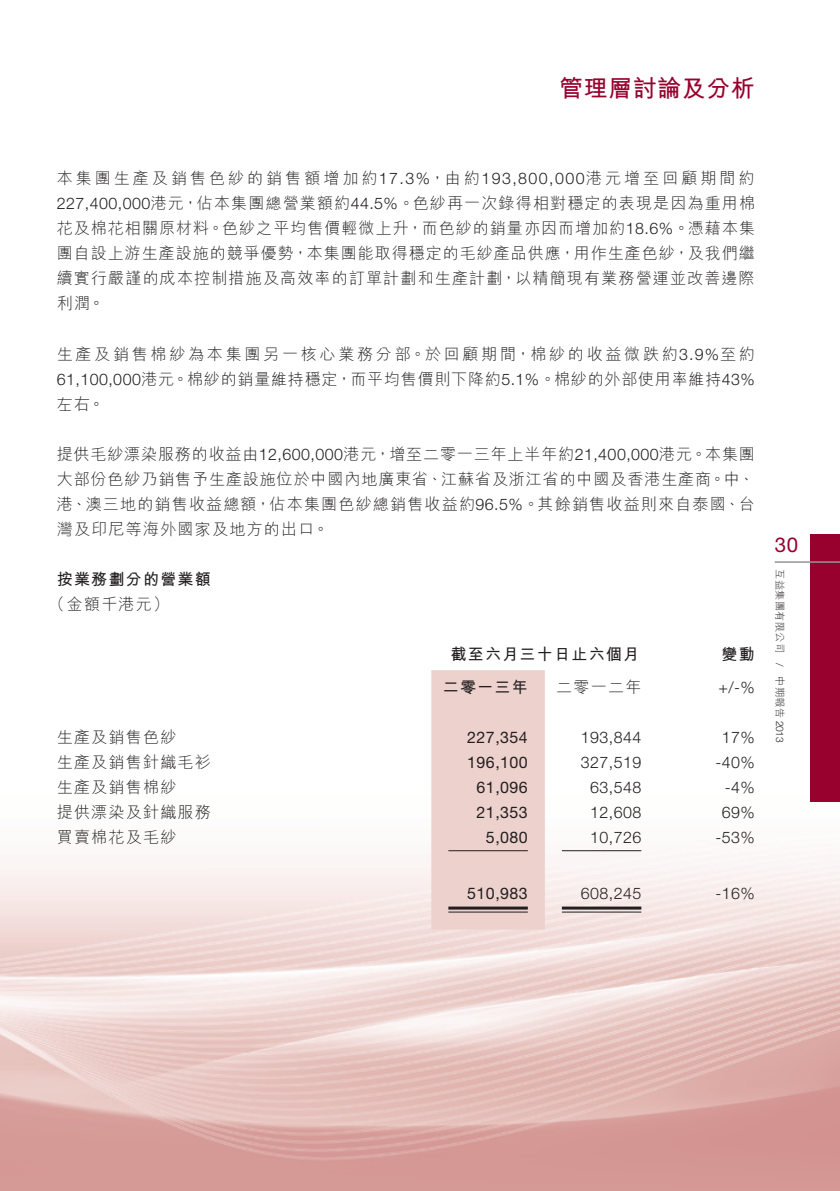
<style>
.page{position:relative;width:840px;height:1191px;background:#fff}
.page>*{position:absolute;margin:0;border:0;box-sizing:border-box;transform-origin:0 0}
.t1{font:700 24px "M Hei HK";letter-spacing:.02em;color:#98012d}
.t2{font:20.4px "Helvetica Neue LT Std";color:#98012d}
.Body_Text{font:300 16px/25px "M Hei HK";letter-spacing:.075em;color:#231f20;text-align:justify}
.Body_Text-2{font:300 16px "Helvetica Neue LT Std";letter-spacing:.03em;color:#231f20}
.Body_Text-3{font:16px "Helvetica Neue LT Std";letter-spacing:.03em;color:#231f20}
.Body_Text-4{font:700 16px "M Hei HK";letter-spacing:.08em;color:#231f20}
.Heading_2{font:700 16px "M Hei HK";letter-spacing:.08em;color:#231f20}
.t3{font:300 10.2px "M Hei HK";letter-spacing:.03em;color:#231f20}
.t4{font:300 10.2px "Helvetica Neue LT Std";color:#231f20}
.s1{font-family:"Helvetica Neue LT Std"}
</style>
<div class="page">
<img style="left:1px;top:670px;width:838px;height:521px">
<img style="left:0;top:667px;width:1px;height:524px">
<div style="left:810px;top:534px;width:29px;height:267px;background:#98012d"></div>
<hr style="left:774px;top:561px;width:65px;height:2px;background:#939598">
<div style="left:431px;top:670px;width:113px;height:259px;background:#edd1cd"></div>
<hr style="left:448px;top:850px;width:79px;height:1px;background:#231f20">
<hr style="left:561px;top:850px;width:80px;height:1px;background:#231f20">
<hr style="left:448px;top:906px;width:79px;height:3px;background:#231f20">
<hr style="left:448px;top:911px;width:79px;height:1px;background:#231f20">
<hr style="left:561px;top:906px;width:80px;height:3px;background:#231f20">
<hr style="left:561px;top:911px;width:80px;height:1px;background:#231f20">
<h1 class="t1" style="left:559px;top:71px;width:197px">管理層討論及分析</h1>
<p class="Body_Text" style="left:57px;top:166px;width:699px">本集團生產及銷售色紗的銷售額增加約<span class="s1">17.3%</span>，由約<span class="s1">193,800,000</span>港元增至回顧期間約<span class="s1">227,400,000</span>港元，佔本集團總營業額約<span class="s1">44.5%</span>。色紗再一次錄得相對穩定的表現是因為重用棉花及棉花相關原材料。色紗之平均售價輕微上升，而色紗的銷量亦因而增加約<span class="s1">18.6%</span>。憑藉本集團自設上游生產設施的競爭優勢，本集團能取得穩定的毛紗產品供應，用作生產色紗，及我們繼續實行嚴謹的成本控制措施及高效率的訂單計劃和生產計劃，以精簡現有業務營運並改善邊際利潤。</p>
<p class="Body_Text" style="left:57px;top:341px;width:699px">生產及銷售棉紗為本集團另一核心業務分部。於回顧期間，棉紗的收益微跌約<span class="s1">3.9%</span>至約<span class="s1">61,100,000</span>港元。棉紗的銷量維持穩定，而平均售價則下降約<span class="s1">5.1%</span>。棉紗的外部使用率維持<span class="s1">43%</span>左右。</p>
<p class="Body_Text" style="left:57px;top:441px;width:699px">提供毛紗漂染服務的收益由<span class="s1">12,600,000</span>港元，增至二零一三年上半年約<span class="s1">21,400,000</span>港元。本集團大部份色紗乃銷售予生產設施位於中國內地廣東省、江蘇省及浙江省的中國及香港生產商。中、港、澳三地的銷售收益總額，佔本集團色紗總銷售收益約<span class="s1">96.5%</span>。其餘銷售收益則來自泰國、台灣及印尼等海外國家及地方的出口。</p>
<p class="Heading_2" style="left:57px;top:567px;width:155px">按業務劃分的營業額</p>
<p class="Body_Text" style="left:49px;top:591px;width:122px">（金額千港元(</p>
<p class="Body_Text-4" style="left:721px;top:642px;width:35px">變動</p>
<p class="Body_Text-4" style="left:450px;top:642px;width:190px">截至六月三十日止六個月</p>
<p class="Body_Text-4" style="left:442px;top:675px;width:86px">二零一三年</p>
<p class="Body_Text" style="left:556px;top:674px;width:86px">二零一二年</p>
<p class="Body_Text-2" style="left:718px;top:677px;width:38px">+/-%</p>
<p class="Body_Text" style="left:57px;top:724px;width:121px">生產及銷售色紗</p>
<p class="Body_Text-3" style="left:467px;top:728px;width:62px">227,354</p>
<p class="Body_Text-2" style="left:580px;top:727px;width:62px">193,844</p>
<p class="Body_Text-2" style="left:721px;top:727px;width:34px">17%</p>
<p class="Body_Text" style="left:57px;top:749px;width:155px">生產及銷售針織毛衫</p>
<p class="Body_Text-3" style="left:467px;top:753px;width:62px">196,100</p>
<p class="Body_Text-2" style="left:580px;top:752px;width:62px">327,519</p>
<p class="Body_Text-2" style="left:715px;top:752px;width:41px">-40%</p>
<p class="Body_Text" style="left:57px;top:774px;width:121px">生產及銷售棉紗</p>
<p class="Body_Text-3" style="left:476px;top:778px;width:53px">61,096</p>
<p class="Body_Text-2" style="left:589px;top:777px;width:53px">63,548</p>
<p class="Body_Text-2" style="left:724px;top:777px;width:31px">-4%</p>
<p class="Body_Text" style="left:57px;top:799px;width:155px">提供漂染及針織服務</p>
<p class="Body_Text-3" style="left:476px;top:803px;width:53px">21,353</p>
<p class="Body_Text-2" style="left:589px;top:802px;width:53px">12,608</p>
<p class="Body_Text-2" style="left:721px;top:802px;width:34px">69%</p>
<p class="Body_Text" style="left:57px;top:824px;width:121px">買賣棉花及毛紗</p>
<p class="Body_Text-3" style="left:485px;top:828px;width:43px">5,080</p>
<p class="Body_Text-2" style="left:589px;top:827px;width:53px">10,726</p>
<p class="Body_Text-2" style="left:715px;top:827px;width:41px">-53%</p>
<p class="Body_Text-3" style="left:467px;top:884px;width:62px">510,983</p>
<p class="Body_Text-2" style="left:580px;top:883px;width:62px">608,245</p>
<p class="Body_Text-2" style="left:715px;top:883px;width:41px">-16%</p>
<p class="t2" style="left:774px;top:532px;width:25px">30</p>
<p class="t3" style="left:784px;top:569px;width:85px;rotate:90deg">互益集團有限公司</p>
<p class="t4" style="left:785px;top:663px;width:5px;rotate:90deg">/</p>
<p class="t3" style="left:784px;top:676px;width:68px;rotate:90deg">中期報告 <span class="s1">2013</span></p>
</div>
